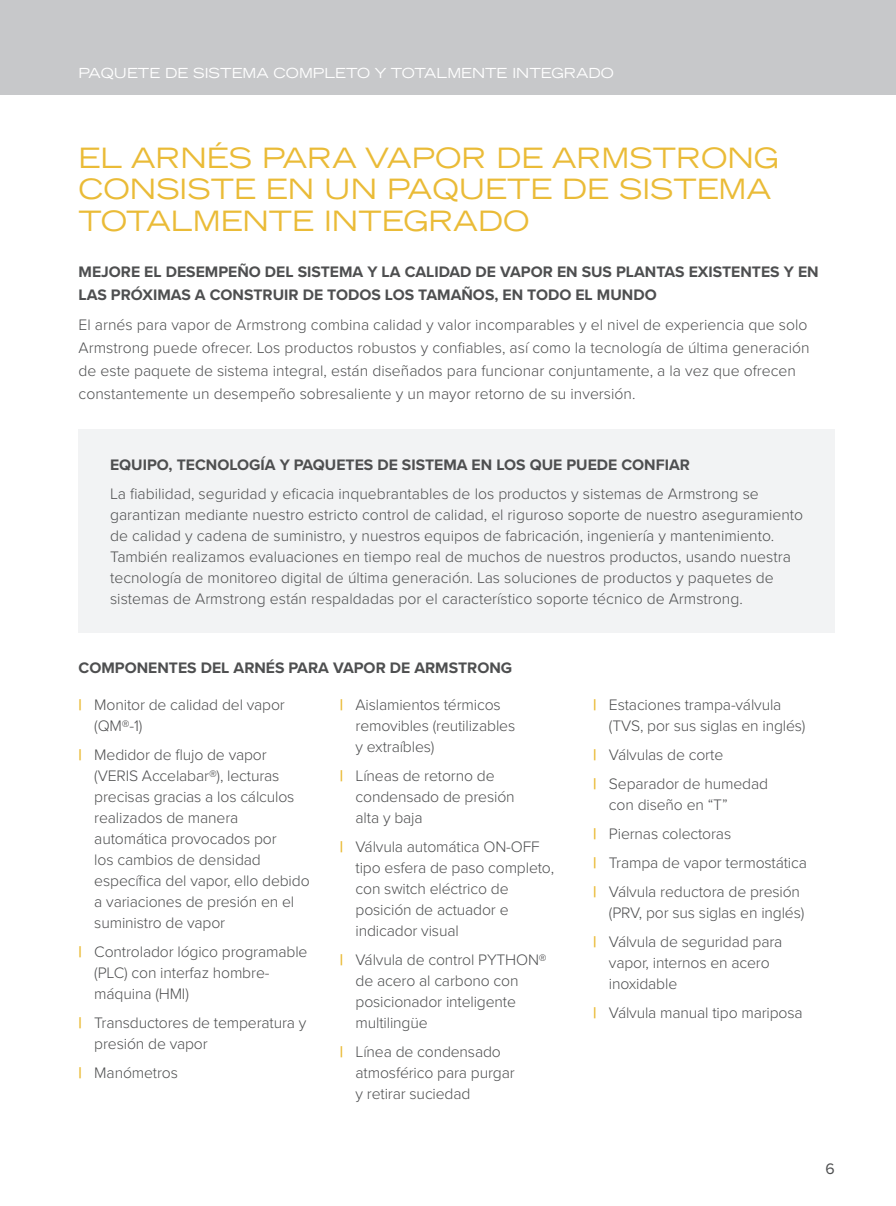
<style>
.page{position:relative;width:896px;height:1206px;background:#fff}
.page>*{position:absolute;margin:0;border:0;box-sizing:border-box;transform-origin:0 0}
.Big_Header{font:expanded 28px/31.5px "Trade Gothic LT Std";color:#eabb37}
.t1{font:300 15.75px/21px "Proxima Nova";letter-spacing:-.01em;color:#4e4f50}
.Body_Header{font:700 15.75px/22.8px "Proxima Nova";color:#4e4f50}
.t2{font:15.75px "Proxima Nova";color:#4e4f50}
.t3{font:expanded 13.83px "Trade Gothic LT Std";color:#fff}
.s1{font-weight:700;color:#eabb37}
</style>
<div class="page">
<div style="left:79px;top:429px;width:756px;height:203px;background:#f2f3f4"></div>
<div style="left:0;top:0;width:896px;height:95px;background:#c7c8ca"></div>
<p class="t3" style="left:79px;top:64px;width:537px">PAQUETE DE SISTEMA COMPLETO Y TOTALMENTE INTEGRADO</p>
<p class="Big_Header" style="left:79px;top:141px;width:702px">EL ARNÉS PARA VAPOR DE ARMSTRONG<br>CONSISTE EN UN PAQUETE DE SISTEMA<br>TOTALMENTE INTEGRADO</p>
<p class="Body_Header" style="left:79px;top:260px;width:741px">MEJORE EL DESEMPEÑO DEL SISTEMA Y LA CALIDAD DE VAPOR EN SUS PLANTAS EXISTENTES Y EN<br>LAS PRÓXIMAS A CONSTRUIR DE TODOS LOS TAMAÑOS, EN TODO EL MUNDO</p>
<p class="t1" style="left:79px;top:313px;width:732px;line-height:22.8px">El arnés para vapor de Armstrong combina calidad y valor incomparables y el nivel de experiencia que solo Armstrong puede ofrecer. Los productos robustos y confiables, así como la tecnología de última generación de este paquete de sistema integral, están diseñados para funcionar conjuntamente, a la vez que ofrecen constantemente un desempeño sobresaliente y un mayor retorno de su inversión.</p>
<p class="Body_Header" style="left:110px;top:453px;width:581px">EQUIPO, TECNOLOGÍA Y PAQUETES DE SISTEMA EN LOS QUE PUEDE CONFIAR</p>
<p class="t1" style="left:110px;top:482px;width:695px">La fiabilidad, seguridad y eficacia inquebrantables de los productos y sistemas de Armstrong se garantizan mediante nuestro estricto control de calidad, el riguroso soporte de nuestro aseguramiento de calidad y cadena de suministro, y nuestros equipos de fabricación, ingeniería y mantenimiento.<br>También realizamos evaluaciones en tiempo real de muchos de nuestros productos, usando nuestra tecnología de monitoreo digital de última generación. Las soluciones de productos y paquetes de sistemas de Armstrong están respaldadas por el característico soporte técnico de Armstrong.</p>
<p class="Body_Header" style="left:79px;top:655px;width:435px">COMPONENTES DEL ARNÉS PARA VAPOR DE ARMSTRONG</p>
<p class="t1" style="left:94px;top:693px;width:192px;text-indent:-16px"><span class="s1">|</span> Monitor de calidad del vapor (QM®-1)</p>
<p class="t1" style="left:94px;top:743px;width:217px;text-indent:-16px"><span class="s1">|</span> Medidor de flujo de vapor (VERIS Accelabar®), lecturas precisas gracias a los cálculos realizados de manera automática provocados por<br>los cambios de densidad específica del vapor, ello debido a variaciones de presión en el suministro de vapor</p>
<p class="t1" style="left:94px;top:940px;width:215px;text-indent:-16px"><span class="s1">|</span> Controlador lógico programable (PLC) con interfaz hombre&shy;máquina (HMI)</p>
<p class="t1" style="left:94px;top:1011px;width:214px;text-indent:-16px"><span class="s1">|</span> Transductores de temperatura y presión de vapor</p>
<p class="t1" style="left:79px;top:1061px;width:101px"><span class="s1">|</span> Manómetros</p>
<p class="t1" style="left:355px;top:693px;width:161px;text-indent:-16px"><span class="s1">|</span> Aislamientos térmicos removibles (reutilizables y extraíbles)</p>
<p class="t1" style="left:355px;top:764px;width:161px;text-indent:-16px"><span class="s1">|</span> Líneas de retorno de condensado de presión alta y baja</p>
<p class="t1" style="left:355px;top:835px;width:200px;text-indent:-16px"><span class="s1">|</span> Válvula automática ON‑OFF tipo esfera de paso completo, con switch eléctrico de posición de actuador e indicador visual</p>
<p class="t1" style="left:355px;top:948px;width:193px;text-indent:-16px"><span class="s1">|</span> Válvula de control PYTHON® de acero al carbono con posicionador inteligente multilingüe</p>
<p class="t1" style="left:355px;top:1040px;width:161px;text-indent:-16px"><span class="s1">|</span> Línea de condensado atmosférico para purgar y retirar suciedad</p>
<p class="t1" style="left:609px;top:693px;width:198px;text-indent:-16px"><span class="s1">|</span> Estaciones trampa-válvula (TVS, por sus siglas en inglés)</p>
<p class="t1" style="left:593px;top:743px;width:132px"><span class="s1">|</span> Válvulas de corte</p>
<p class="t1" style="left:609px;top:772px;width:161px;text-indent:-16px"><span class="s1">|</span> Separador de humedad con diseño en “T”</p>
<p class="t1" style="left:593px;top:822px;width:139px"><span class="s1">|</span> Piernas colectoras</p>
<p class="t1" style="left:593px;top:851px;width:215px"><span class="s1">|</span> Trampa de vapor termostática</p>
<p class="t1" style="left:593px;top:879px;width:213px;text-align:right"><span class="s1">|</span> Válvula reductora de presión (PRV, por sus siglas en inglés)</p>
<p class="t1" style="left:609px;top:929px;width:175px;text-indent:-16px"><span class="s1">|</span> Válvula de seguridad para vapor, internos en acero inoxidable</p>
<p class="t1" style="left:593px;top:1000px;width:211px"><span class="s1">|</span> Válvula manual tipo mariposa</p>
<p class="t2" style="left:825px;top:1156px;width:11px">6</p>
</div>
